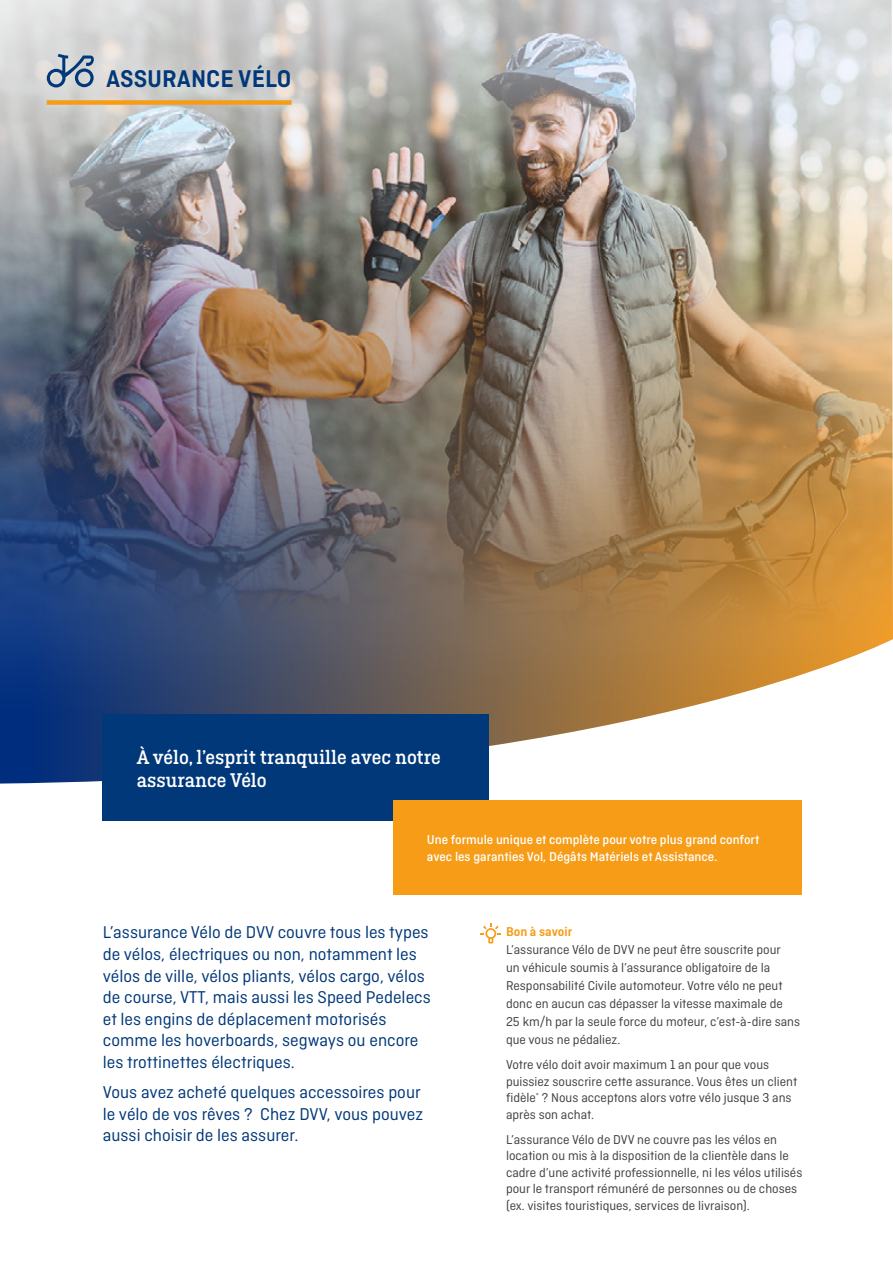
<style>
.page{position:relative;width:893px;height:1263px;background:#fff}
.page>*{position:absolute;margin:0;border:0;box-sizing:border-box;transform-origin:0 0}
.t1{font:600 25.5px "Ciutadella";color:#003879}
.t2{font:500 20.85px/23.2px "Ciutadella Slab";color:#fff}
.t3{font:18px/21.6px "Ciutadella";color:#003879}
.t4{font:13.5px/16.5px "Ciutadella";color:#423f3d}
.t5{font:500 13.5px/16.5px "Ciutadella";color:#fff}
.t6{font:600 13.5px "Ciutadella";color:#f69c17}
</style>
<div class="page">
<img style="left:0;top:388px;width:893px;height:395px">
<img style="left:0;top:0;width:893px;height:388px">
<svg style="left:481px;top:923px;width:20px;height:20px"></svg>
<div style="left:103px;top:714px;width:386px;height:107px;background:#003879"></div>
<div style="left:393px;top:800px;width:408px;height:95px;background:#f69c17"></div>
<div style="left:52px;top:0;width:716px;height:10px;background:#fff;opacity:.9"></div>
<div style="left:17px;top:25px;width:303px;height:111px;background:#fff;opacity:.9"></div>
<div style="left:47px;top:100px;width:245px;height:5px;background:#f69c17"></div>
<svg style="left:47px;top:54px;width:47px;height:33px;background:#8fa2b7"></svg>
<h1 class="t1" style="left:106px;top:65px;width:187px">ASSURANCE VÉLO</h1>
<h2 class="t2" style="left:137px;top:746px;width:305px">À vélo, l’esprit tranquille avec notre assurance Vélo</h2>
<p class="t5" style="left:427px;top:832px;width:334px">Une formule unique et complète pour votre plus grand confort avec les garanties Vol, Dégâts Matériels et Assistance.</p>
<p class="t3" style="left:103px;top:922px;width:329px">L’assurance Vélo de DVV couvre tous les types de vélos, électriques ou non, notamment les vélos de ville, vélos pliants, vélos cargo, vélos de course, VTT, mais aussi les Speed Pedelecs et les engins de déplacement motorisés comme les hoverboards, segways ou encore les trottinettes électriques.</p>
<h3 class="t3" style="left:103px;top:1081px;width:322px">Vous avez acheté quelques accessoires pour le vélo de vos rêves ? Chez DVV, vous pouvez aussi choisir de les assurer.</h3>
<p class="t6" style="left:506px;top:924px;width:68px">Bon à savoir</p>
<p class="t4" style="left:506px;top:941px;width:296px;line-height:18px">L’assurance Vélo de DVV ne peut être souscrite pour<br>un véhicule soumis à l’assurance obligatoire de la Responsabilité Civile automoteur. Votre vélo ne peut donc en aucun cas dépasser la vitesse maximale de<br>25 km/h par la seule force du moteur, c’est-à-dire sans que vous ne pédaliez.</p>
<p class="t4" style="left:506px;top:1056px;width:293px">Votre vélo doit avoir maximum 1 an pour que vous puissiez souscrire cette assurance. Vous êtes un client fidèle<sup>*</sup> ? Nous acceptons alors votre vélo jusque 3 ans après son achat.</p>
<p class="t4" style="left:506px;top:1131px;width:298px">L’assurance Vélo de DVV ne couvre pas les vélos en location ou mis à la disposition de la clientèle dans le cadre d’une activité professionnelle, ni les vélos utilisés pour le transport rémunéré de personnes ou de choses (ex. visites touristiques, services de livraison).</p>
</div>
